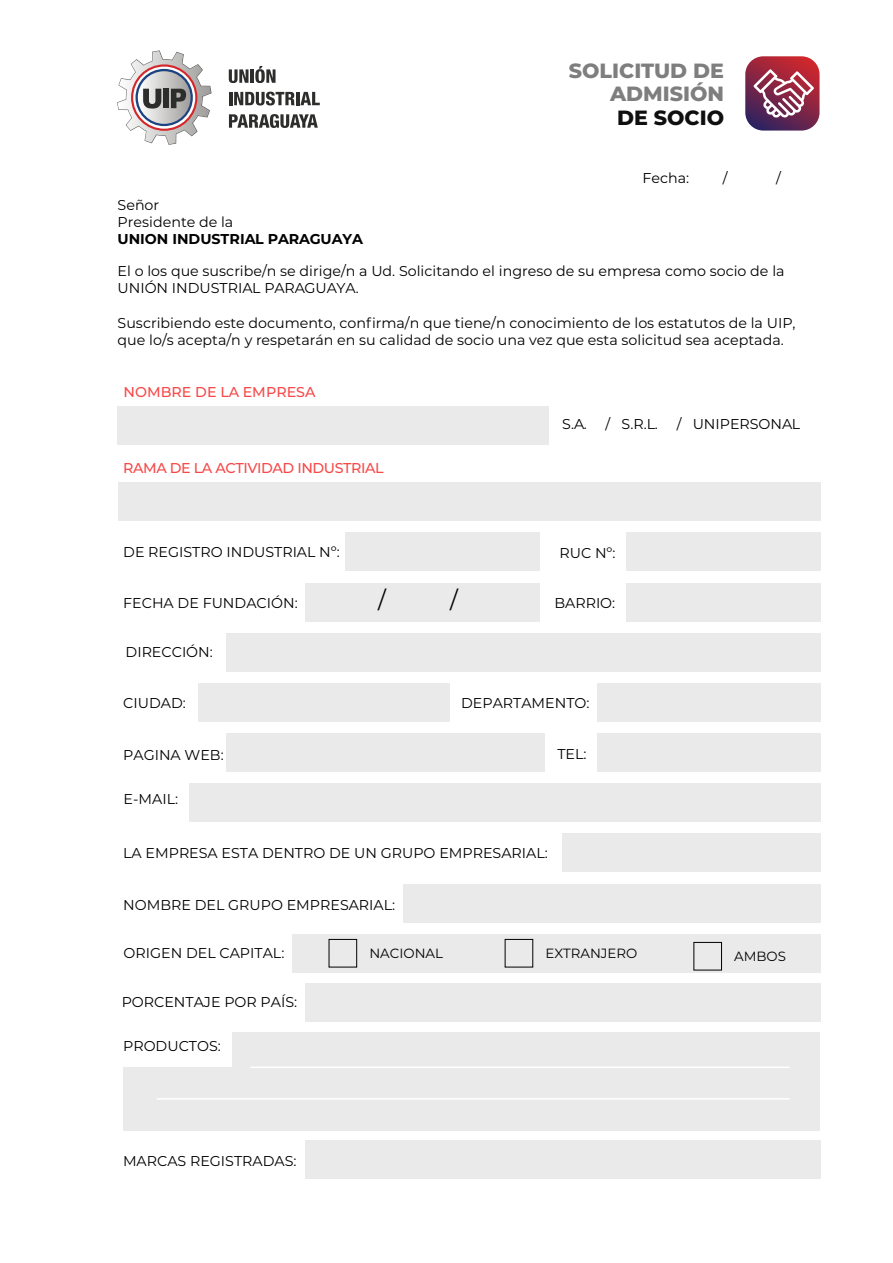
<style>
.page{position:relative;width:893px;height:1263px;background:#fff}
.page>*{position:absolute;margin:0;border:0;box-sizing:border-box;transform-origin:0 0}
.t1{font:23.1px "Montserrat";color:#000}
.t2{font:800 20.55px/23.1px "Montserrat";color:#7f7e7e;text-align:right}
.t3{font:800 20.55px "Montserrat";color:#0f0f0f}
.t4{font:14.25px/17.1px "Montserrat";color:#000}
.t5{font:500 14.25px "Montserrat";letter-spacing:-.03em;color:#f74848}
.t6{font:700 14.25px "Montserrat";color:#000}
.t7{font:500 14.25px "Montserrat";color:#f74848}
.t8{font:13.35px "Montserrat";color:#000}
</style>
<div class="page">
<div style="left:118px;top:406px;width:431px;height:39px;background:#eaeaea"></div>
<div style="left:118px;top:483px;width:702px;height:38px;background:#eaeaea"></div>
<div style="left:345px;top:533px;width:194px;height:38px;background:#eaeaea"></div>
<div style="left:626px;top:533px;width:194px;height:38px;background:#eaeaea"></div>
<div style="left:305px;top:583px;width:234px;height:38px;background:#eaeaea"></div>
<div style="left:626px;top:583px;width:194px;height:38px;background:#eaeaea"></div>
<svg style="left:745px;top:56px;width:74px;height:75px;background:#9d536b"></svg>
<svg style="left:229px;top:69px;width:19px;height:14px"></svg>
<hr style="left:250px;top:69px;width:4px;height:14px;background:#2d2d2b">
<svg style="left:255px;top:66px;width:21px;height:17px"></svg>
<svg style="left:229px;top:92px;width:91px;height:13px"></svg>
<svg style="left:229px;top:114px;width:89px;height:14px"></svg>
<svg style="left:117px;top:50px;width:95px;height:95px"></svg>
<div style="left:123px;top:1067px;width:697px;height:63px;background:#eaeaea"></div>
<hr style="left:157px;top:1098px;width:633px;height:1px;background:#fff">
<div style="left:226px;top:633px;width:594px;height:38px;background:#eaeaea"></div>
<div style="left:189px;top:784px;width:631px;height:38px;background:#eaeaea"></div>
<div style="left:597px;top:683px;width:223px;height:39px;background:#eaeaea"></div>
<div style="left:198px;top:683px;width:251px;height:39px;background:#eaeaea"></div>
<div style="left:597px;top:734px;width:223px;height:38px;background:#eaeaea"></div>
<div style="left:226px;top:734px;width:318px;height:38px;background:#eaeaea"></div>
<div style="left:562px;top:833px;width:258px;height:39px;background:#eaeaea"></div>
<div style="left:404px;top:884px;width:417px;height:38px;background:#eaeaea"></div>
<div style="left:292px;top:934px;width:529px;height:38px;background:#eaeaea"></div>
<div style="left:305px;top:983px;width:516px;height:38px;background:#eaeaea"></div>
<div style="left:305px;top:1140px;width:516px;height:38px;background:#eaeaea"></div>
<div style="left:329px;top:939px;width:28px;height:28px;border:1px solid #000"></div>
<div style="left:694px;top:942px;width:28px;height:28px;border:1px solid #000"></div>
<div style="left:232px;top:1032px;width:588px;height:45px;background:#eaeaea"></div>
<hr style="left:250px;top:1066px;width:540px;height:2px;background:#fff">
<h2 class="t2" style="left:569px;top:58px;width:157px">SOLICITUD DE<br>ADMISIÓN</h2>
<h2 class="t3" style="left:617px;top:102px;width:109px">DE SOCIO</h2>
<p class="t4" style="left:118px;top:196px;width:117px">Señor<br>Presidente de la</p>
<p class="t6" style="left:118px;top:229px;width:247px">UNION INDUSTRIAL PARAGUAYA</p>
<p class="t4" style="left:643px;top:169px;width:48px">Fecha:</p>
<p class="t4" style="left:723px;top:169px;width:6px">/</p>
<p class="t4" style="left:776px;top:169px;width:6px">/</p>
<p class="t4" style="left:118px;top:262px;width:668px">El o los que suscribe/n se dirige/n a Ud. Solicitando el ingreso de su empresa como socio de la<br>UNIÓN INDUSTRIAL PARAGUAYA.</p>
<p class="t4" style="left:118px;top:313px;width:679px">Suscribiendo este documento, confirma/n que tiene/n conocimiento de los estatutos de la UIP, que lo/s acepta/n y respetarán en su calidad de socio una vez que esta solicitud sea aceptada.</p>
<p class="t7" style="left:124px;top:382px;width:194px">NOMBRE DE LA EMPRESA</p>
<p class="t5" style="left:123px;top:458px;width:262px">RAMA DE LA ACTIVIDAD INDUSTRIAL</p>
<p class="t4" style="left:123px;top:542px;width:218px">DE REGISTRO INDUSTRIAL Nº:</p>
<p class="t4" style="left:562px;top:415px;width:26px">S.A.</p>
<p class="t4" style="left:606px;top:415px;width:54px">/ S.R.L.</p>
<p class="t4" style="left:677px;top:415px;width:125px">/ UNIPERSONAL</p>
<p class="t4" style="left:559px;top:544px;width:58px">RUC Nº:</p>
<p class="t4" style="left:123px;top:594px;width:176px">FECHA DE FUNDACIÓN:</p>
<p class="t4" style="left:126px;top:643px;width:89px">DIRECCIÓN:</p>
<h1 class="t1" style="left:378px;top:584px;width:9px">/</h1>
<h1 class="t1" style="left:450px;top:584px;width:9px">/</h1>
<p class="t4" style="left:554px;top:594px;width:62px">BARRIO:</p>
<p class="t4" style="left:123px;top:693px;width:64px">CIUDAD:</p>
<p class="t4" style="left:461px;top:693px;width:130px">DEPARTAMENTO:</p>
<p class="t4" style="left:123px;top:746px;width:102px">PAGINA WEB:</p>
<p class="t4" style="left:124px;top:790px;width:56px">E-MAIL:</p>
<p class="t4" style="left:557px;top:745px;width:31px">TEL:</p>
<p class="t4" style="left:123px;top:844px;width:426px">LA EMPRESA ESTA DENTRO DE UN GRUPO EMPRESARIAL:</p>
<p class="t4" style="left:123px;top:896px;width:273px">NOMBRE DEL GRUPO EMPRESARIAL:</p>
<p class="t4" style="left:124px;top:943px;width:162px">ORIGEN DEL CAPITAL:</p>
<p class="t4" style="left:122px;top:993px;width:177px">PORCENTAJE POR PAÍS:</p>
<p class="t4" style="left:123px;top:1037px;width:99px">PRODUCTOS:</p>
<p class="t4" style="left:123px;top:1151px;width:175px">MARCAS REGISTRADAS:</p>
<p class="t8" style="left:369px;top:944px;width:75px">NACIONAL</p>
<p class="t8" style="left:545px;top:944px;width:94px">EXTRANJERO</p>
<p class="t8" style="left:734px;top:947px;width:53px">AMBOS</p>
</div>
